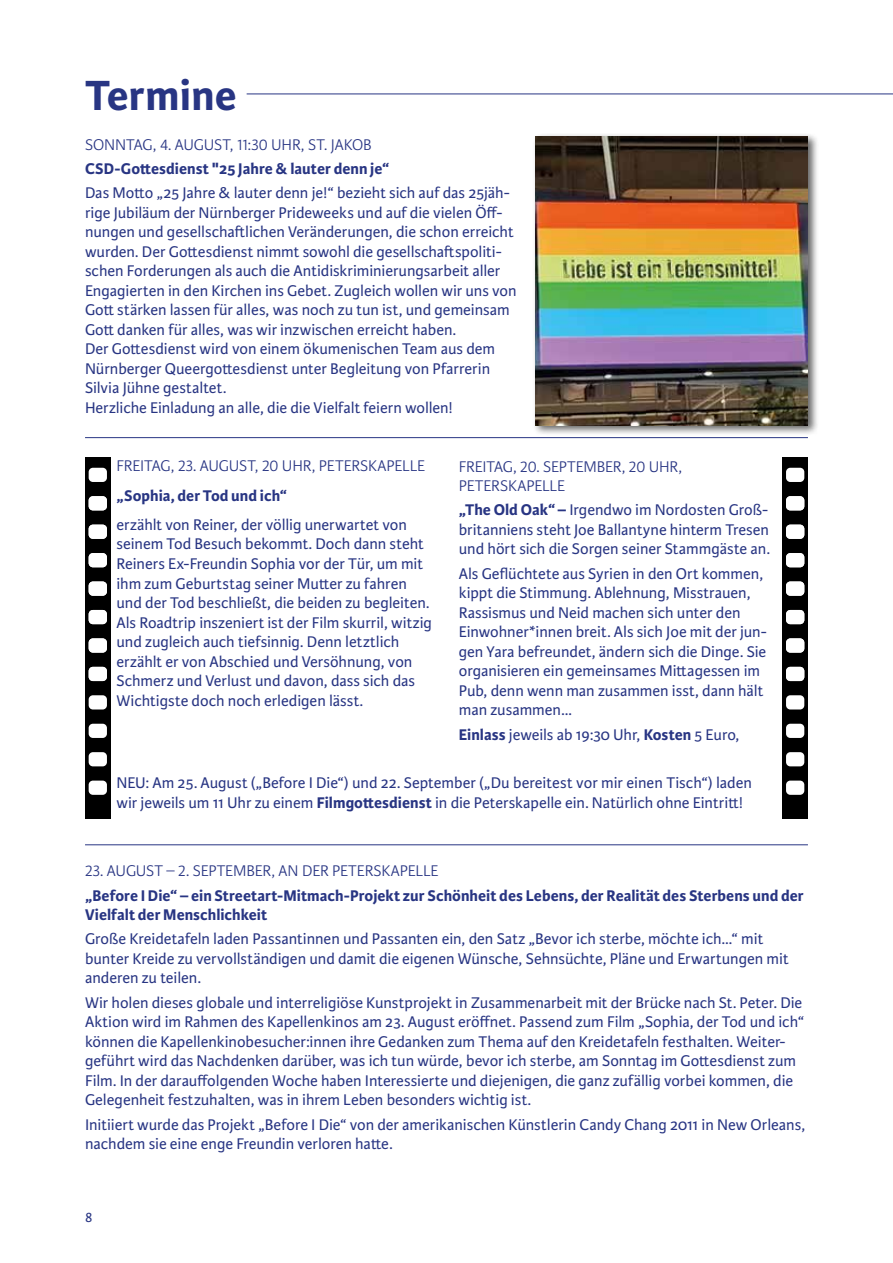
<style>
.page{position:relative;width:893px;height:1263px;background:#fff}
.page>*{position:absolute;margin:0;border:0;box-sizing:border-box;transform-origin:0 0}
.t1{font:700 45px "Karmina Sans";letter-spacing:.005em;color:#283583}
.t2{font:16.5px/19.5px "Karmina Sans";color:#283583}
.t3{font:700 16.5px/19.5px "Karmina Sans";letter-spacing:.005em;color:#283583}
.t4{font:300 16.5px/19.5px "Karmina Sans";letter-spacing:-.005em;color:#283583}
.t5{font:15px "Karmina Sans";color:#283583}
.s1{font-weight:700}
</style>
<div class="page">
<hr style="left:247px;top:94px;width:646px;height:1px;background:#283583">
<div style="left:85px;top:457px;width:26px;height:362px;background:#000"></div>
<div style="left:89px;top:468px;width:18px;height:14px;background:#fff;border-radius:4px"></div>
<div style="left:89px;top:695px;width:18px;height:14px;background:#fff;border-radius:4px"></div>
<div style="left:89px;top:724px;width:18px;height:14px;background:#fff;border-radius:4px"></div>
<div style="left:89px;top:496px;width:18px;height:14px;background:#fff;border-radius:4px"></div>
<div style="left:89px;top:525px;width:18px;height:14px;background:#fff;border-radius:4px"></div>
<div style="left:89px;top:553px;width:18px;height:14px;background:#fff;border-radius:4px"></div>
<div style="left:89px;top:581px;width:18px;height:15px;background:#fff;border-radius:4px"></div>
<div style="left:89px;top:610px;width:18px;height:14px;background:#fff;border-radius:4px"></div>
<div style="left:89px;top:638px;width:18px;height:15px;background:#fff;border-radius:4px"></div>
<div style="left:89px;top:667px;width:18px;height:14px;background:#fff;border-radius:4px"></div>
<div style="left:89px;top:752px;width:18px;height:14px;background:#fff;border-radius:4px"></div>
<div style="left:89px;top:781px;width:18px;height:14px;background:#fff;border-radius:4px"></div>
<div style="left:782px;top:457px;width:26px;height:362px;background:#000"></div>
<div style="left:786px;top:468px;width:18px;height:14px;background:#fff;border-radius:4px"></div>
<div style="left:786px;top:695px;width:18px;height:14px;background:#fff;border-radius:4px"></div>
<div style="left:786px;top:724px;width:18px;height:14px;background:#fff;border-radius:4px"></div>
<div style="left:786px;top:496px;width:18px;height:14px;background:#fff;border-radius:4px"></div>
<div style="left:786px;top:525px;width:18px;height:14px;background:#fff;border-radius:4px"></div>
<div style="left:786px;top:553px;width:18px;height:14px;background:#fff;border-radius:4px"></div>
<div style="left:786px;top:581px;width:18px;height:15px;background:#fff;border-radius:4px"></div>
<div style="left:786px;top:610px;width:18px;height:14px;background:#fff;border-radius:4px"></div>
<div style="left:786px;top:638px;width:18px;height:15px;background:#fff;border-radius:4px"></div>
<div style="left:786px;top:667px;width:18px;height:14px;background:#fff;border-radius:4px"></div>
<div style="left:786px;top:752px;width:18px;height:14px;background:#fff;border-radius:4px"></div>
<div style="left:786px;top:781px;width:18px;height:14px;background:#fff;border-radius:4px"></div>
<hr style="left:85px;top:437px;width:723px;height:1px;background:#283583">
<div style="left:532px;top:133px;width:287px;height:303px;background:#000;opacity:.6"></div>
<img style="left:536px;top:136px;width:272px;height:289px">
<hr style="left:85px;top:844px;width:723px;height:1px;background:#283583">
<h1 class="t1" style="left:85px;top:69px;width:153px">Termine</h1>
<p class="t4" style="left:85px;top:135px;width:288px">SONNTAG, 4. AUGUST, 11:30 UHR, ST. JAKOB</p>
<p class="t3" style="left:85px;top:159px;width:306px">CSD-Gottesdienst "25 Jahre &amp; lauter denn je“</p>
<p class="t2" style="left:85px;top:184px;width:433px">Das Motto „25 Jahre &amp; lauter denn je!“ bezieht sich auf das 25jäh&shy;rige Jubiläum der Nürnberger Prideweeks und auf die vielen Öff&shy;nungen und gesellschaftlichen Veränderungen, die schon erreicht wurden. Der Gottesdienst nimmt sowohl die gesellschaftspoliti&shy;schen Forderungen als auch die Antidiskriminierungsarbeit aller Engagierten in den Kirchen ins Gebet. Zugleich wollen wir uns von Gott stärken lassen für alles, was noch zu tun ist, und gemeinsam Gott danken für alles, was wir inzwischen erreicht haben.<br>Der Gottesdienst wird von einem ökumenischen Team aus dem Nürnberger Queergottesdienst unter Begleitung von Pfarrerin Silvia Jühne gestaltet.<br>Herzliche Einladung an alle, die die Vielfalt feiern wollen!</p>
<p class="t4" style="left:117px;top:457px;width:310px">FREITAG, 23. AUGUST, 20 UHR, PETERSKAPELLE</p>
<p class="t3" style="left:117px;top:486px;width:172px">„Sophia, der Tod und ich“</p>
<p class="t2" style="left:117px;top:515px;width:317px">erzählt von Reiner, der völlig unerwartet von seinem Tod Besuch bekommt. Doch dann steht Reiners Ex-Freundin Sophia vor der Tür, um mit ihm zum Geburtstag seiner Mutter zu fahren und der Tod beschließt, die beiden zu begleiten.<br>Als Roadtrip inszeniert ist der Film skurril, witzig und zugleich auch tiefsinnig. Denn letztlich erzählt er von Abschied und Versöhnung, von Schmerz und Verlust und davon, dass sich das Wichtigste doch noch erledigen lässt.</p>
<p class="t4" style="left:459px;top:457px;width:225px">FREITAG, 20. SEPTEMBER, 20 UHR,<br>PETERSKAPELLE</p>
<p class="t2" style="left:459px;top:501px;width:313px;text-align:justify"><span class="s1">„The Old Oak“ –</span> Irgendwo im Nordosten Groß&shy;britanniens steht Joe Ballantyne hinterm Tresen und hört sich die Sorgen seiner Stammgäste an.</p>
<p class="t2" style="left:459px;top:564px;width:309px">Als Geflüchtete aus Syrien in den Ort kommen, kippt die Stimmung. Ablehnung, Misstrauen, Rassismus und Neid machen sich unter den Einwohner*innen breit. Als sich Joe mit der jun&shy;gen Yara befreundet, ändern sich die Dinge. Sie organisieren ein gemeinsames Mittagessen im Pub, denn wenn man zusammen isst, dann hält man zusammen…</p>
<p class="t2" style="left:459px;top:725px;width:282px"><span class="s1">Einlass</span> jeweils ab 19:30 Uhr, <span class="s1">Kosten</span> 5 Euro,</p>
<p class="t2" style="left:117px;top:774px;width:637px">NEU: Am 25. August („Before I Die“) und 22. September („Du bereitest vor mir einen Tisch“) laden wir jeweils um 11 Uhr zu einem <span class="s1">Filmgottesdienst</span> in die Peterskapelle ein. Natürlich ohne Eintritt!</p>
<p class="t4" style="left:85px;top:861px;width:355px">23. AUGUST – 2. SEPTEMBER, AN DER PETERSKAPELLE</p>
<p class="t3" style="left:85px;top:886px;width:720px">„Before I Die“ – ein Streetart-Mitmach-Projekt zur Schönheit des Lebens, der Realität des Sterbens und der<br>Vielfalt der Menschlichkeit</p>
<p class="t2" style="left:85px;top:929px;width:705px">Große Kreidetafeln laden Passantinnen und Passanten ein, den Satz „Bevor ich sterbe, möchte ich…“ mit bunter Kreide zu vervollständigen und damit die eigenen Wünsche, Sehnsüchte, Pläne und Erwartungen mit anderen zu teilen.</p>
<p class="t2" style="left:85px;top:993px;width:721px">Wir holen dieses globale und interreligiöse Kunstprojekt in Zusammenarbeit mit der Brücke nach St. Peter. Die Aktion wird im Rahmen des Kapellenkinos am 23. August eröffnet. Passend zum Film „Sophia, der Tod und ich“ können die Kapellenkinobesucher:innen ihre Gedanken zum Thema auf den Kreidetafeln festhalten. Weiter&shy;geführt wird das Nachdenken darüber, was ich tun würde, bevor ich sterbe, am Sonntag im Gottesdienst zum Film. In der darauffolgenden Woche haben Interessierte und diejenigen, die ganz zufällig vorbei kommen, die Gelegenheit festzuhalten, was in ihrem Leben besonders wichtig ist.</p>
<p class="t2" style="left:85px;top:1115px;width:722px">Initiiert wurde das Projekt „Before I Die“ von der amerikanischen Künstlerin Candy Chang 2011 in New Orleans, nachdem sie eine enge Freundin verloren hatte.</p>
<p class="t5" style="left:85px;top:1209px;width:9px">8</p>
</div>
